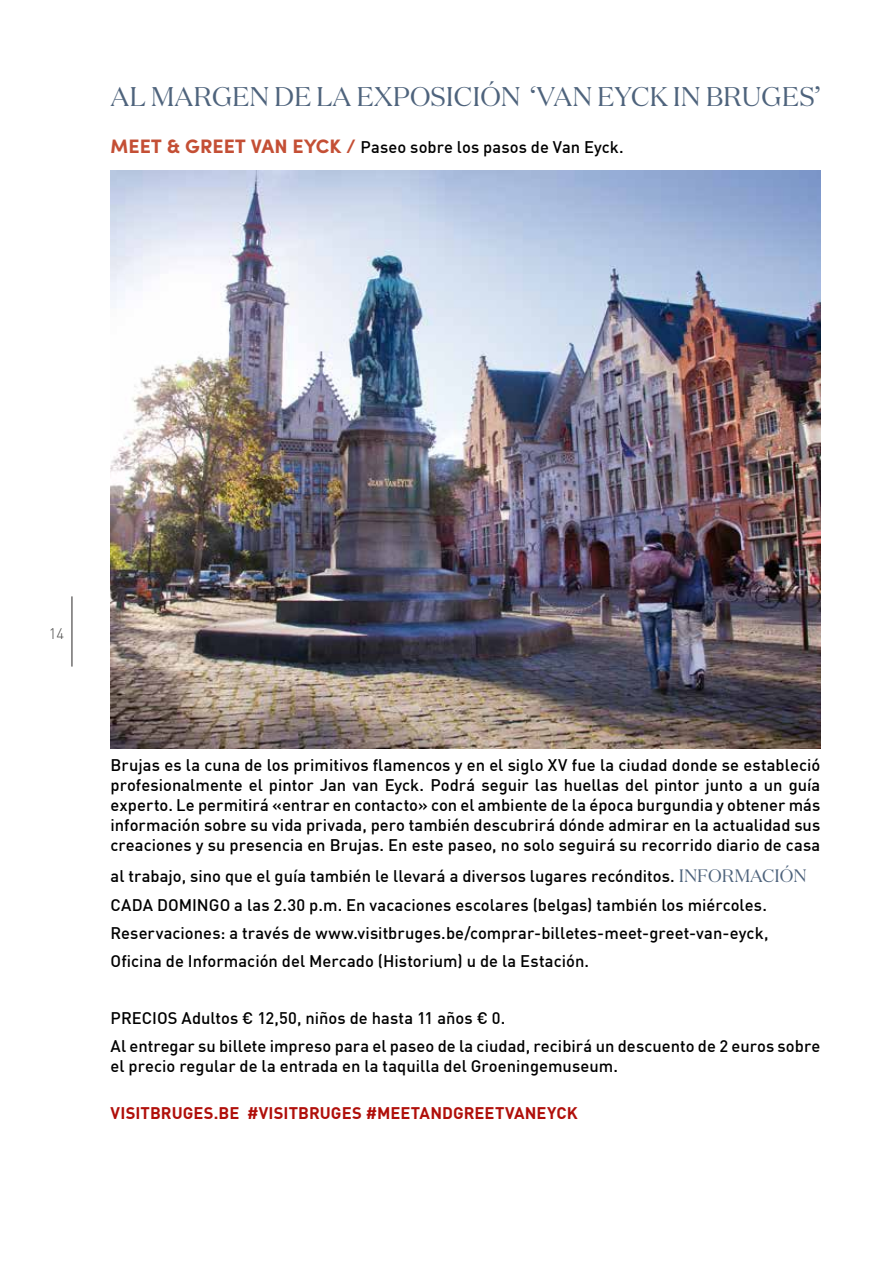
<style>
.page{position:relative;width:893px;height:1263px;background:#fff}
.page>*{position:absolute;margin:0;border:0;box-sizing:border-box;transform-origin:0 0}
.t1{font:27px "Domaine Disp";color:#4e637c}
.t2{font:500 16.5px/19.8px "DIN Offc Pro";letter-spacing:.005em;color:#000}
.t3{font:700 16.5px "DIN Offc Pro";letter-spacing:.005em;color:#b00f0a}
.t4{font:300 15px "DIN Offc Pro";color:#4a4a49}
.s1{font-family:"Sofia Pro";font-weight:700;font-size:19.5px;color:#c44f35}
.s2{font-family:"Domaine Disp";font-weight:400;font-size:18px;color:#4e637c}
</style>
<div class="page">
<hr style="left:71px;top:596px;width:2px;height:70px;background:#706f6f">
<img style="left:111px;top:170px;width:709px;height:578px">
<h1 class="t1" style="left:111px;top:80px;width:711px">AL MARGEN DE LA EXPOSICIÓN ‘VAN EYCK IN BRUGES’</h1>
<p class="t2" style="left:111px;top:135px;width:515px"><span class="s1">MEET &amp; GREET VAN EYCK /</span> Paseo sobre los pasos de Van Eyck.</p>
<p class="t4" style="left:49px;top:622px;width:17px">14</p>
<p class="t2" style="left:111px;top:753px;width:711px;text-align:justify">Brujas es la cuna de los primitivos flamencos y en el siglo XV fue la ciudad donde se estableció profesionalmente el pintor Jan van Eyck. Podrá seguir las huellas del pintor junto a un guía experto. Le permitirá «entrar en contacto» con el ambiente de la época burgundia y obtener más información sobre su vida privada, pero también descubrirá dónde admirar en la actualidad sus creaciones y su presencia en Brujas. En este paseo, no solo seguirá su recorrido diario de casa</p>
<p class="t2" style="left:111px;top:860px;width:698px;line-height:28.3px">al trabajo, sino que el guía también le llevará a diversos lugares recónditos. <span class="s2">INFORMACIÓN </span>CADA DOMINGO a las 2.30 p.m. En vacaciones escolares (belgas) también los miércoles.<br>Reservaciones: a través de www.visitbruges.be/comprar-billetes-meet-greet-van-eyck, Oficina de Información del Mercado (Historium) u de la Estación.</p>
<p class="t2" style="left:111px;top:1002px;width:711px;line-height:28.3px">PRECIOS Adultos € 12,50, niños de hasta 11 años € 0.<br>Al entregar su billete impreso para el paseo de la ciudad, recibirá un descuento de 2 euros sobre</p>
<p class="t2" style="left:111px;top:1054px;width:509px">el precio regular de la entrada en la taquilla del Groeningemuseum.</p>
<p class="t3" style="left:111px;top:1099px;width:469px">VISITBRUGES.BE #VISITBRUGES #MEETANDGREETVANEYCK</p>
</div>
